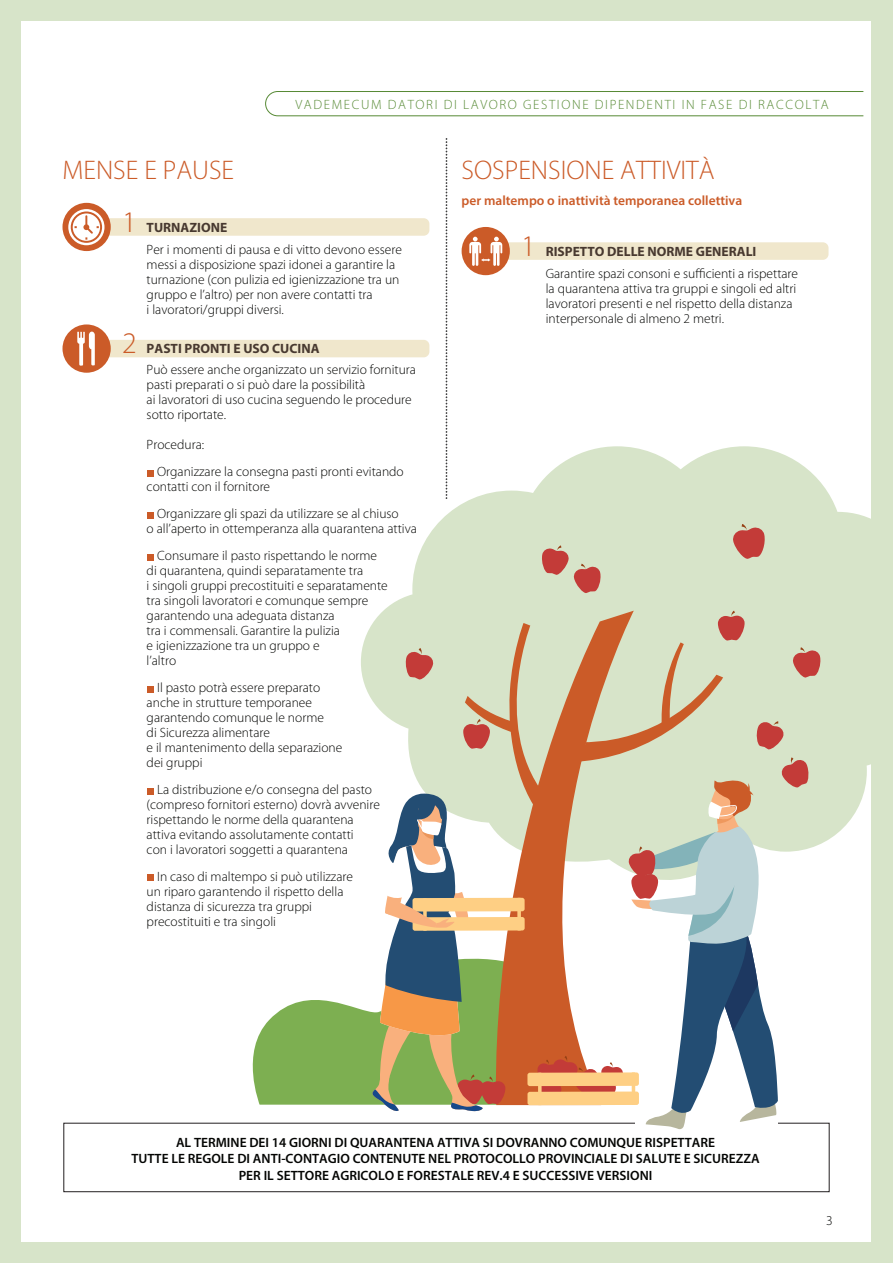
<style>
.page{position:relative;width:893px;height:1263px;background:#d7e4c9}
.page>*{position:absolute;margin:0;border:0;box-sizing:border-box;transform-origin:0 0}
.t1{font:300 30px "Myriad Pro";color:#cb5b28}
.t2{font:300 27px "Myriad Pro";color:#cb5b28}
.t3{font:300 13.5px/15px "Myriad Pro";color:#040503}
.t4{font:600 13.5px/16.5px "Myriad Pro";color:#040503;text-align:center}
.t5{font:300 13.5px "Myriad Pro";letter-spacing:.12em;color:#578a35}
.t6{font:700 13.5px "Myriad Pro";color:#483930}
.t7{font:600 13.5px "Myriad Pro";color:#cb5b28}
</style>
<div class="page">
<div style="left:21px;top:21px;width:849px;height:1220px;background:#fff"></div>
<svg style="left:265px;top:91px;width:599px;height:25px"></svg>
<div style="left:95px;top:218px;width:334px;height:18px;background:#f0e7cc;border-radius:6px"></div>
<div style="left:63px;top:203px;width:48px;height:48px;background:#cb5b28;border-radius:50%"></div>
<div style="left:95px;top:340px;width:334px;height:17px;background:#f0e7cc;border-radius:6px"></div>
<div style="left:63px;top:324px;width:48px;height:49px;background:#cb5b28;border-radius:50%"></div>
<div style="left:63px;top:1123px;width:766px;height:69px;border:1px solid #231f20"></div>
<svg style="left:446px;top:139px;width:1px;height:307px"></svg>
<div style="left:494px;top:242px;width:334px;height:18px;background:#f0e7cc;border-radius:6px"></div>
<div style="left:462px;top:227px;width:48px;height:48px;background:#cb5b28;border-radius:50%"></div>
<svg style="left:361px;top:446px;width:510px;height:460px;fill:#d7e4c9"></svg>
<svg style="left:252px;top:1000px;width:119px;height:105px;fill:#7daf51"></svg>
<div style="left:147px;top:470px;width:7px;height:7px;background:#cb5b28"></div>
<div style="left:147px;top:512px;width:7px;height:7px;background:#cb5b28"></div>
<div style="left:147px;top:554px;width:7px;height:6px;background:#cb5b28"></div>
<div style="left:147px;top:686px;width:7px;height:6px;background:#cb5b28"></div>
<div style="left:147px;top:788px;width:7px;height:6px;background:#cb5b28"></div>
<div style="left:147px;top:874px;width:7px;height:7px;background:#cb5b28"></div>
<svg style="left:469px;top:237px;width:33px;height:29px"></svg>
<svg style="left:68px;top:209px;width:37px;height:36px"></svg>
<svg style="left:77px;top:331px;width:18px;height:35px"></svg>
<svg style="left:541px;top:545px;width:61px;height:49px"></svg>
<svg style="left:732px;top:524px;width:34px;height:35px"></svg>
<svg style="left:371px;top:611px;width:451px;height:519px"></svg>
<p class="t5" style="left:295px;top:97px;width:535px">VADEMECUM DATORI DI LAVORO GESTIONE DIPENDENTI IN FASE DI RACCOLTA</p>
<h2 class="t2" style="left:63px;top:156px;width:173px">MENSE E PAUSE</h2>
<h1 class="t1" style="left:122px;top:205px;width:16px">1</h1>
<p class="t6" style="left:147px;top:218px;width:82px">TURNAZIONE</p>
<p class="t3" style="left:147px;top:242px;width:257px">Per i momenti di pausa e di vitto devono essere messi a disposizione spazi idonei a garantire la turnazione (con pulizia ed igienizzazione tra un gruppo e l’altro) per non avere contatti tra<br>i lavoratori/gruppi diversi.</p>
<h1 class="t1" style="left:122px;top:327px;width:16px">2</h1>
<p class="t6" style="left:147px;top:340px;width:174px">PASTI PRONTI E USO CUCINA</p>
<p class="t3" style="left:147px;top:362px;width:271px">Può essere anche organizzato un servizio fornitura pasti preparati o si può dare la possibilità<br>ai lavoratori di uso cucina seguendo le procedure sotto riportate.</p>
<p class="t3" style="left:157px;top:431px;width:248px;line-height:27px;text-indent:-11px">Procedura:<br>Organizzare la consegna pasti pronti evitando</p>
<p class="t3" style="left:157px;top:473px;width:243px;line-height:27px;text-indent:-11px">contatti con il fornitore<br>Organizzare gli spazi da utilizzare se al chiuso</p>
<p class="t3" style="left:157px;top:515px;width:261px;line-height:27px;text-indent:-11px">o all’aperto in ottemperanza alla quarantena attiva<br>Consumare il pasto rispettando le norme</p>
<p class="t3" style="left:147px;top:563px;width:243px">di quarantena, quindi separatamente tra<br>i singoli gruppi precostituiti e separatamente tra singoli lavoratori e comunque sempre garantendo una adeguata distanza<br>tra i commensali. Garantire la pulizia<br>e igienizzazione tra un gruppo e<br>l’altro</p>
<p class="t3" style="left:147px;top:680px;width:197px;text-indent:11px">Il pasto potrà essere preparato anche in strutture temporanee garantendo comunque le norme<br>di Sicurezza alimentare<br>e il mantenimento della separazione dei gruppi</p>
<p class="t3" style="left:147px;top:782px;width:235px;text-indent:11px">La distribuzione e/o consegna del pasto (compreso fornitori esterno) dovrà avvenire rispettando le norme della quarantena attiva evitando assolutamente contatti<br>con i lavoratori soggetti a quarantena</p>
<p class="t3" style="left:147px;top:869px;width:208px;text-indent:11px">In caso di maltempo si può utilizzare un riparo garantendo il rispetto della distanza di sicurezza tra gruppi precostituiti e tra singoli</p>
<h2 class="t2" style="left:462px;top:156px;width:254px">SOSPENSIONE ATTIVITÀ</h2>
<p class="t7" style="left:462px;top:192px;width:282px">per maltempo o inattività temporanea collettiva</p>
<h1 class="t1" style="left:521px;top:229px;width:16px">1</h1>
<p class="t6" style="left:546px;top:242px;width:212px">RISPETTO DELLE NORME GENERALI</p>
<p class="t3" style="left:546px;top:266px;width:254px">Garantire spazi consoni e sufficienti a rispettare la quarantena attiva tra gruppi e singoli ed altri lavoratori presenti e nel rispetto della distanza interpersonale di almeno 2 metri.</p>
<p class="t4" style="left:131px;top:1133px;width:630px">AL TERMINE DEI 14 GIORNI DI QUARANTENA ATTIVA SI DOVRANNO COMUNQUE RISPETTARE<br>TUTTE LE REGOLE DI ANTI-CONTAGIO CONTENUTE NEL PROTOCOLLO PROVINCIALE DI SALUTE E SICUREZZA<br>PER IL SETTORE AGRICOLO E FORESTALE REV.4 E SUCCESSIVE VERSIONI</p>
<p class="t3" style="left:826px;top:1213px;width:8px">3</p>
</div>
